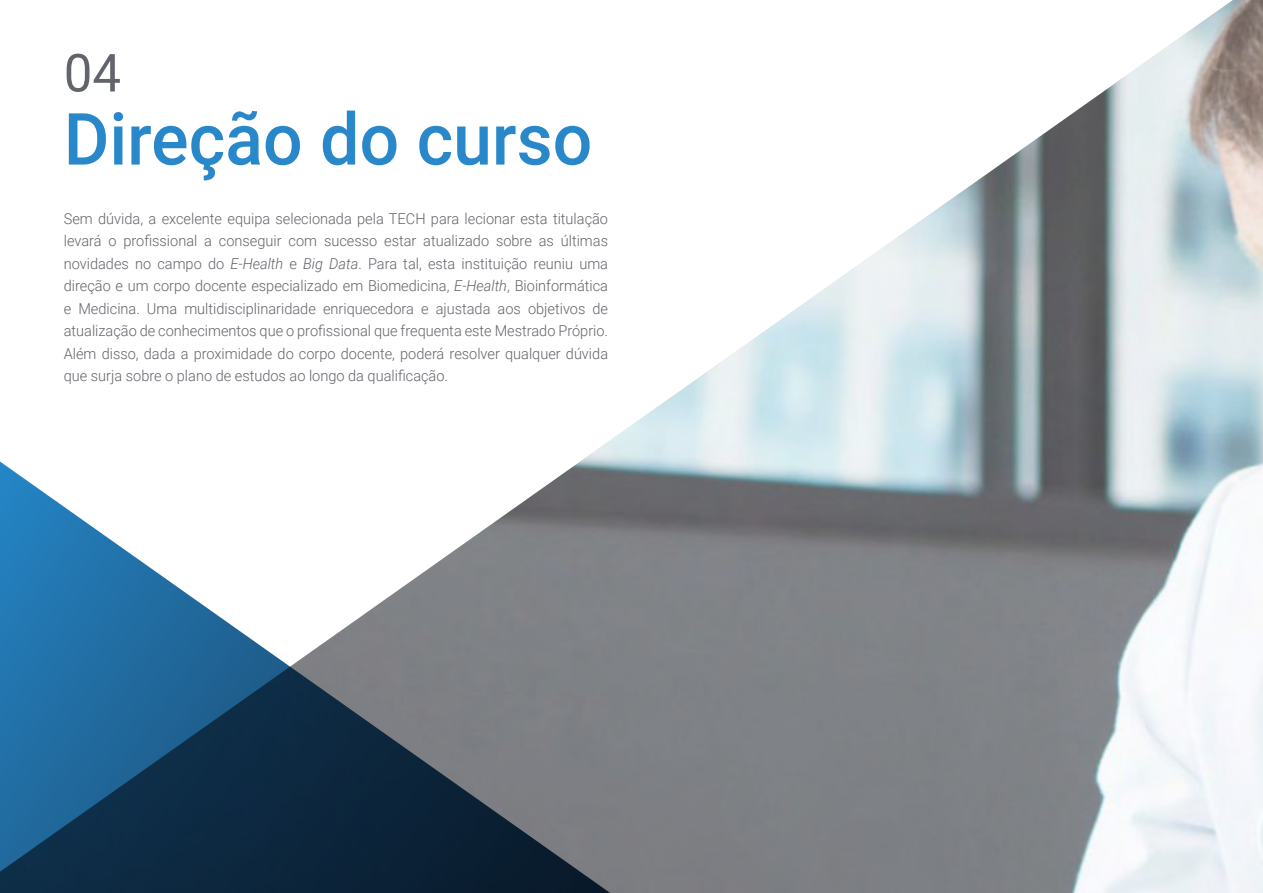
<style>
.page{position:relative;width:1263px;height:893px;background:#fff}
.page>*{position:absolute;margin:0;border:0;box-sizing:border-box;transform-origin:0 0}
.t1{font:500 72px "Roboto";color:#2988c9}
.t2{font:52.5px "Roboto";color:#61646a}
.t3{font:300 15px/22.5px "Roboto";color:#61646a;text-align:justify}
.s1{font-style:italic}
</style>
<div class="page">
<img style="left:602px;top:0;width:661px;height:893px">
<svg style="left:0;top:446px;width:640px;height:447px"></svg>
<h2 class="t2" style="left:64px;top:36px;width:59px">04</h2>
<h1 class="t1" style="left:64px;top:89px;width:530px">Direção do curso</h1>
<p class="t3" style="left:64px;top:207px;width:546px">Sem dúvida, a excelente equipa selecionada pela TECH para lecionar esta titulação levará o profissional a conseguir com sucesso estar atualizado sobre as últimas novidades no campo do <span class="s1">E-Health</span> e <span class="s1">Big Data</span>. Para tal, esta instituição reuniu uma direção e um corpo docente especializado em Biomedicina, <span class="s1">E-Health</span>, Bioinformática e Medicina. Uma multidisciplinaridade enriquecedora e ajustada aos objetivos de atualização de conhecimentos que o profissional que frequenta este Mestrado Próprio.<br>Além disso, dada a proximidade do corpo docente, poderá resolver qualquer dúvida que surja sobre o plano de estudos ao longo da qualificação.</p>
</div>
